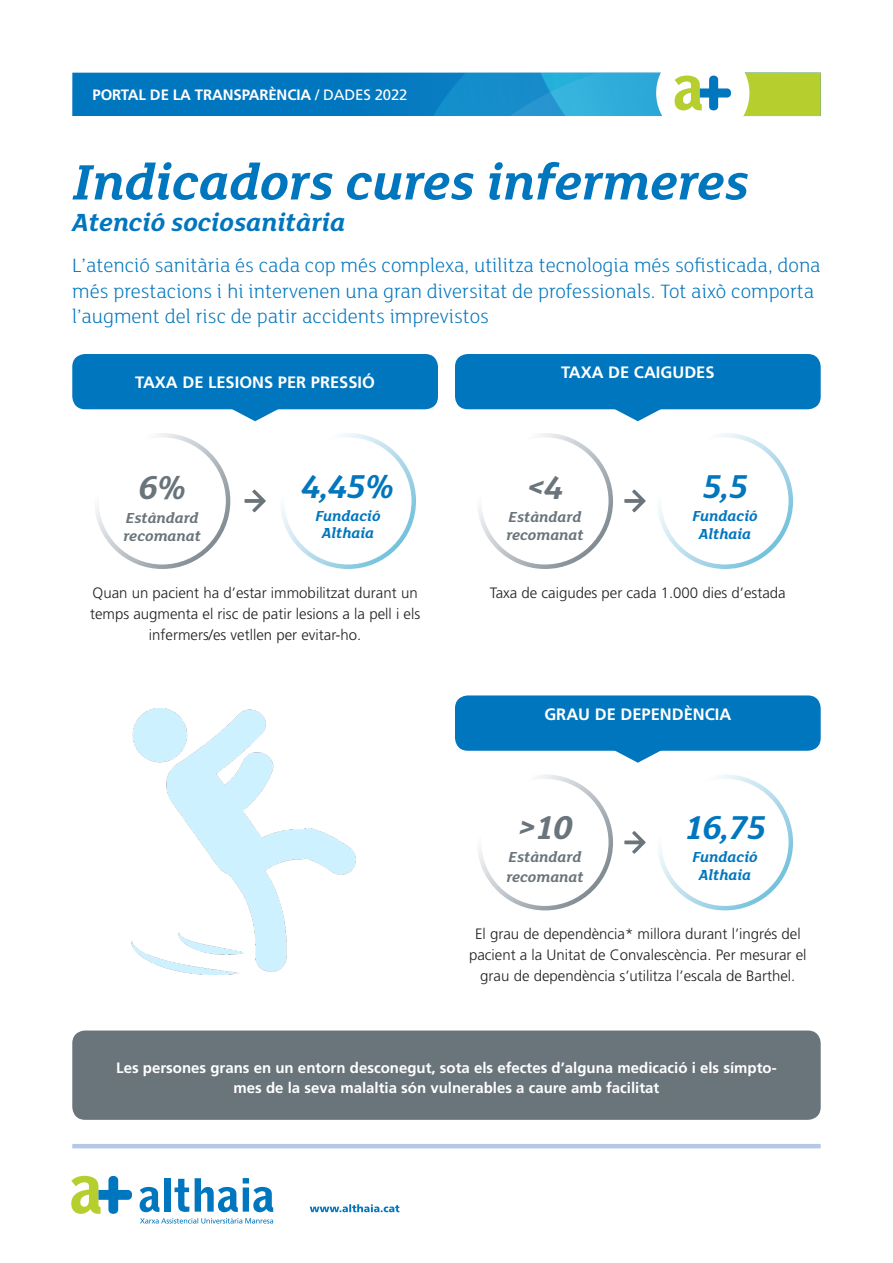
<style>
.page{position:relative;width:893px;height:1263px;background:#fff}
.page>*{position:absolute;margin:0;border:0;box-sizing:border-box;transform-origin:0 0}
.t1{font:italic 700 54px "FS Lola";color:#0076be}
.t2{font:italic 700 36px "FS Lola";color:#0076be}
.t3{font:italic 700 36px "FS Lola";color:#6a747b}
.t4{font:italic 700 27px "FS Lola";color:#0076be}
.t5{font:300 21px/25.5px "FS Lola";color:#0076be}
.t6{font:700 16.5px "Frutiger LT Std";color:#fff}
.t7{font:italic 700 15.75px "FS Lola";color:#6a747b}
.t8{font:italic 700 15.75px/17px "FS Lola";color:#0076be;text-align:center}
.t9{font:300 15px/21px "Frutiger LT Std";color:#231f20;text-align:center}
.t10{font:700 15px/19.5px "Frutiger LT Std";color:#fff;text-align:center}
.s1{font-weight:400}
</style>
<div class="page">
<div style="left:477px;top:433px;width:136px;height:136px;border:4px solid #fff;border-radius:50%"></div>
<div style="left:477px;top:774px;width:136px;height:136px;border:4px solid #fff;border-radius:50%"></div>
<div style="left:72px;top:73px;width:749px;height:43px;background:#0076be"></div>
<div style="left:94px;top:433px;width:136px;height:136px;border:4px solid #fff;border-radius:50%"></div>
<div style="left:280px;top:433px;width:136px;height:136px;border:4px solid #fff;border-radius:50%"></div>
<div style="left:657px;top:433px;width:136px;height:136px;border:4px solid #fff;border-radius:50%"></div>
<div style="left:657px;top:774px;width:136px;height:136px;border:4px solid #fff;border-radius:50%"></div>
<svg style="left:310px;top:1204px;width:89px;height:8px"></svg>
<svg style="left:71px;top:1176px;width:61px;height:38px"></svg>
<svg style="left:140px;top:1187px;width:19px;height:25px"></svg>
<div style="left:164px;top:1178px;width:7px;height:33px;background:#0076be"></div>
<svg style="left:175px;top:1179px;width:14px;height:33px"></svg>
<svg style="left:195px;top:1178px;width:78px;height:34px"></svg>
<svg style="left:140px;top:1218px;width:133px;height:5px"></svg>
<svg style="left:433px;top:73px;width:388px;height:43px;background:#65b6b4"></svg>
<hr style="left:72px;top:1144px;width:749px;height:4px;background:#b5c8e6">
<svg style="left:213px;top:409px;width:85px;height:12px"></svg>
<div style="left:72px;top:1030px;width:749px;height:90px;background:#6a747b;border-radius:13px"></div>
<div style="left:72px;top:354px;width:366px;height:55px;background:#0076be;border-radius:13px"></div>
<svg style="left:595px;top:409px;width:85px;height:12px"></svg>
<svg style="left:615px;top:751px;width:45px;height:12px"></svg>
<div style="left:455px;top:354px;width:366px;height:55px;background:#0076be;border-radius:13px"></div>
<div style="left:455px;top:695px;width:366px;height:56px;background:#0076be;border-radius:13px"></div>
<svg style="left:244px;top:489px;width:22px;height:23px"></svg>
<svg style="left:624px;top:489px;width:22px;height:23px"></svg>
<svg style="left:624px;top:831px;width:22px;height:23px"></svg>
<img style="left:131px;top:709px;width:225px;height:266px">
<p class="t10" style="left:92px;top:85px;width:317px">PORTAL DE LA TRANSPARÈNCIA <span class="s1">/ DADES 2022</span></p>
<p class="t1" style="left:72px;top:145px;width:678px">Indicadors cures infermeres</p>
<p class="t4" style="left:72px;top:203px;width:274px">Atenció sociosanitària</p>
<p class="t5" style="left:72px;top:252px;width:750px">L’atenció sanitària és cada cop més complexa, utilitza tecnologia més sofisticada, dona més prestacions i hi intervenen una gran diversitat de professionals. Tot això comporta l’augment del risc de patir accidents imprevistos</p>
<p class="t6" style="left:135px;top:372px;width:241px">TAXA DE LESIONS PER PRESSIÓ</p>
<p class="t3" style="left:138px;top:462px;width:51px">6%</p>
<p class="t7" style="left:126px;top:507px;width:74px">Estàndard</p>
<p class="t7" style="left:124px;top:525px;width:79px">recomanat</p>
<p class="t2" style="left:301px;top:462px;width:96px">4,45%</p>
<p class="t8" style="left:315px;top:507px;width:67px">Fundació<br>Althaia</p>
<p class="t9" style="left:90px;top:582px;width:332px">Quan un pacient ha d’estar immobilitzat durant un temps augmenta el risc de patir lesions a la pell i els infermers/es vetllen per evitar-ho.</p>
<p class="t6" style="left:561px;top:363px;width:155px">TAXA DE CAIGUDES</p>
<p class="t3" style="left:526px;top:462px;width:39px">&lt;4</p>
<p class="t7" style="left:509px;top:506px;width:74px">Estàndard</p>
<p class="t7" style="left:506px;top:524px;width:79px">recomanat</p>
<p class="t2" style="left:702px;top:461px;width:48px">5,5</p>
<p class="t8" style="left:692px;top:506px;width:67px">Fundació</p>
<p class="t8" style="left:699px;top:524px;width:54px">Althaia</p>
<p class="t9" style="left:490px;top:582px;width:297px">Taxa de caigudes per cada 1.000 dies d’estada</p>
<p class="t6" style="left:544px;top:704px;width:189px">GRAU DE DEPENDÈNCIA</p>
<p class="t3" style="left:517px;top:802px;width:57px">&gt;10</p>
<p class="t7" style="left:509px;top:846px;width:74px">Estàndard</p>
<p class="t7" style="left:506px;top:866px;width:79px">recomanat</p>
<p class="t2" style="left:684px;top:802px;width:84px">16,75</p>
<p class="t8" style="left:692px;top:848px;width:67px">Fundació</p>
<p class="t8" style="left:699px;top:866px;width:54px">Althaia</p>
<p class="t9" style="left:469px;top:924px;width:339px">El grau de dependència* millora durant l’ingrés del pacient a la Unitat de Convalescència. Per mesurar el grau de dependència s’utilitza l’escala de Barthel.</p>
<p class="t10" style="left:116px;top:1058px;width:662px">Les persones grans en un entorn desconegut, sota els efectes d’alguna medicació i els símpto&shy;mes de la seva malaltia són vulnerables a caure amb facilitat</p>
</div>
